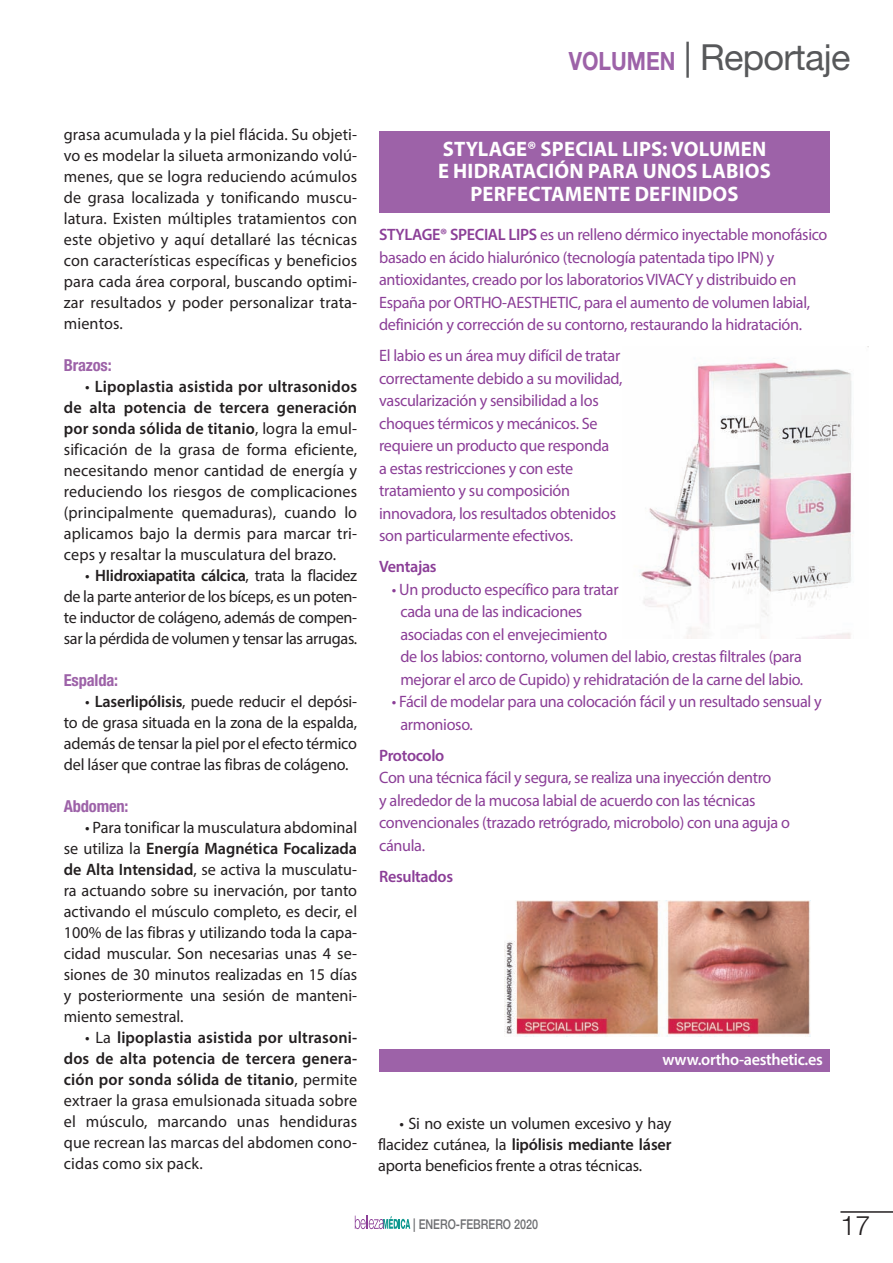
<style>
.page{position:relative;width:893px;height:1263px;background:#fff}
.page>*{position:absolute;margin:0;border:0;box-sizing:border-box;transform-origin:0 0}
.t1{font:36px "Helvetica Neue LT Std";letter-spacing:-.02em;color:#57585a}
.t2{font:300 27px "Helvetica Neue LT Std";color:#231f20}
.t3{font:700 21px/22.5px "Myriad Pro";letter-spacing:.01em;color:#fff}
.t4{font:16.5px/21px "Myriad Pro";color:#231f20;text-align:justify}
.t5{font:16.5px/22.5px "Myriad Pro";letter-spacing:-.02em;color:#8b3e97}
.t6{font:600 16.5px "Myriad Pro";letter-spacing:-.02em;color:#8b3e97}
.t7{font:700 condensed 16.5px "Helvetica Neue LT Std";letter-spacing:-.01em;color:#9d62a8}
.t8{font:600 16.5px "Myriad Pro";letter-spacing:-.02em;color:#fff}
.t9{font:500 13.5px "Helvetica Neue LT Std";color:#6c6d70;scale:.8 1}
.s1{font-weight:600}
.s2{font-weight:700;font-size:25.2px;color:#9d62a8}
</style>
<div class="page">
<svg style="left:355px;top:1215px;width:55px;height:14px"></svg>
<hr style="left:840px;top:1211px;width:53px;height:2px;background:#231f20">
<div style="left:379px;top:131px;width:451px;height:82px;background:#9d62a8"></div>
<div style="left:379px;top:1049px;width:451px;height:23px;background:#9d62a8"></div>
<img style="left:639px;top:346px;width:229px;height:292px">
<img style="left:505px;top:900px;width:306px;height:137px">
<p class="t4" style="left:64px;top:124px;width:295px">grasa acumulada y la piel flácida. Su objeti&shy;vo es modelar la silueta armonizando volú&shy;menes, que se logra reduciendo acúmulos de grasa localizada y tonificando muscu&shy;latura. Existen múltiples tratamientos con este objetivo y aquí detallaré las técnicas con características específicas y beneficios para cada área corporal, buscando optimi&shy;zar resultados y poder personalizar trata&shy;mientos.</p>
<p class="t7" style="left:64px;top:355px;width:49px">Brazos:</p>
<p class="t4" style="left:64px;top:376px;width:295px;text-indent:21px">• <span class="s1">Lipoplastia asistida por ultrasonidos de alta potencia de tercera generación por sonda sólida de titanio</span>, logra la emul&shy;sificación de la grasa de forma eficiente, necesitando menor cantidad de energía y reduciendo los riesgos de complicaciones (principalmente quemaduras), cuando lo aplicamos bajo la dermis para marcar tri&shy;ceps y resaltar la musculatura del brazo.</p>
<p class="t4" style="left:64px;top:565px;width:295px;text-indent:21px">• <span class="s1">HIidroxiapatita cálcica</span>, trata la flacidez de la parte anterior de los bíceps, es un poten&shy;te inductor de colágeno, además de compen&shy;sar la pérdida de volumen y tensar las arrugas.</p>
<p class="t7" style="left:64px;top:670px;width:56px">Espalda:</p>
<p class="t4" style="left:64px;top:691px;width:295px;text-indent:21px">• <span class="s1">Laserlipólisis</span>, puede reducir el depósi&shy;to de grasa situada en la zona de la espalda, además de tensar la piel por el efecto térmico del láser que contrae las fibras de colágeno.</p>
<p class="t7" style="left:64px;top:796px;width:66px">Abdomen:</p>
<p class="t4" style="left:64px;top:817px;width:295px;text-indent:21px">• Para tonificar la musculatura abdominal se utiliza la <span class="s1">Energía Magnética Focalizada de Alta Intensidad</span>, se activa la musculatu&shy;ra actuando sobre su inervación, por tanto activando el músculo completo, es decir, el 100% de las fibras y utilizando toda la capa&shy;cidad muscular. Son necesarias unas 4 se&shy;siones de 30 minutos realizadas en 15 días y posteriormente una sesión de manteni&shy;miento semestral.</p>
<p class="t4" style="left:64px;top:1027px;width:295px;text-indent:21px">• La <span class="s1">lipoplastia asistida por ultrasoni&shy;dos de alta potencia de tercera genera&shy;ción por sonda sólida de titanio</span>, permite extraer la grasa emulsionada situada sobre el músculo, marcando unas hendiduras que recrean las marcas del abdomen cono&shy;cidas como six pack.</p>
<h1 class="t1" style="left:569px;top:36px;width:283px"><span class="s2">VOLUMEN</span> | Reportaje</h1>
<p class="t3" style="left:438px;top:137px;width:330px">STYLAGE® SPECIAL LIPS: VOLUMEN<br>E HIDRATACIÓN PARA</p>
<p class="t3" style="left:470px;top:159px;width:302px;text-indent:172px">UNOS LABIOS<br>PERFECTAMENTE DEFINIDOS</p>
<p class="t5" style="left:379px;top:223px;width:450px"><span class="s1">STYLAGE® SPECIAL LIPS</span> es un relleno dérmico inyectable monofásico basado en ácido hialurónico (tecnología patentada tipo IPN) y antioxidantes, creado por los laboratorios VIVACY y distribuido en España por ORTHO-AESTHETIC, para el aumento de volumen labial, definición y corrección de su contorno, restaurando la hidratación.</p>
<p class="t5" style="left:379px;top:344px;width:245px">El labio es un área muy difícil de tratar correctamente debido a su movilidad, vascularización y sensibilidad a los choques térmicos y mecánicos. Se requiere un producto que responda<br>a estas restricciones y con este tratamiento y su composición innovadora, los resultados obtenidos son particularmente efectivos.</p>
<p class="t6" style="left:379px;top:556px;width:59px">Ventajas</p>
<p class="t5" style="left:400px;top:578px;width:404px;text-indent:-9px">• Un producto específico para tratar<br>cada una de las indicaciones<br>asociadas con el envejecimiento<br>de los labios: contorno, volumen del labio, crestas filtrales (para mejorar el arco de Cupido) y rehidratación de la carne del labio.</p>
<p class="t5" style="left:400px;top:690px;width:423px;text-indent:-9px">• Fácil de modelar para una colocación fácil y un resultado sensual y armonioso.</p>
<p class="t6" style="left:379px;top:745px;width:67px">Protocolo</p>
<p class="t5" style="left:379px;top:766px;width:412px">Con una técnica fácil y segura, se realiza una inyección dentro<br>y alrededor de la mucosa labial de acuerdo con las técnicas convencionales (trazado retrógrado, microbolo) con una aguja o cánula.</p>
<p class="t6" style="left:379px;top:866px;width:75px">Resultados</p>
<p class="t8" style="left:663px;top:1049px;width:162px">www.ortho-aesthetic.es</p>
<p class="t4" style="left:378px;top:1113px;width:295px;text-indent:21px">• Si no existe un volumen excesivo y hay flacidez cutánea, la <span class="s1">lipólisis mediante láser </span>aporta beneficios frente a otras técnicas.</p>
<p class="t9" style="left:413px;top:1216px;width:158px">| ENERO-FEBRERO 2020</p>
<h2 class="t2" style="left:840px;top:1209px;width:32px">17</h2>
</div>
